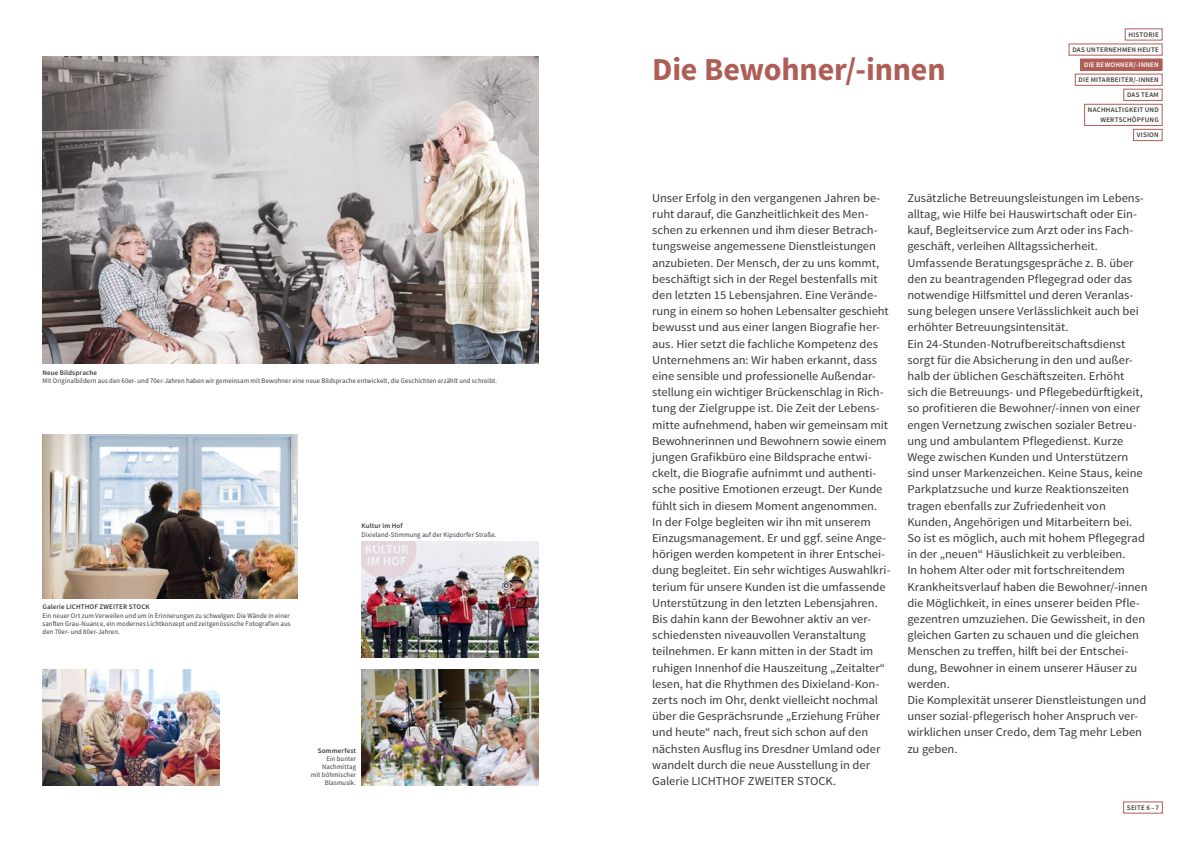
<style>
.page{position:relative;width:1191px;height:842px;background:#fff}
.page>*{position:absolute;margin:0;border:0;box-sizing:border-box;transform-origin:0 0}
.t1{font:700 32px "Source Sans Pro";letter-spacing:-.005em;color:#af5e57}
.t2{font:12px/16.2px "Source Sans Pro";letter-spacing:-.005em;color:#3a3a39;scale:1.05 1}
.t3{font:7px/8.1px "Source Sans Pro";letter-spacing:.015em;color:#3a3a39;text-align:justify;scale:.95 1}
.t4{font:600 7px/15.1px "Source Sans Pro";letter-spacing:.025em;color:#3a3a39;text-align:right}
.t5{font:600 7px "Source Sans Pro";letter-spacing:.03em;color:#fff}
</style>
<div class="page">
<img style="left:43px;top:57px;width:496px;height:307px">
<img style="left:43px;top:434px;width:255px;height:165px">
<img style="left:361px;top:669px;width:178px;height:116px">
<img style="left:361px;top:542px;width:178px;height:116px">
<img style="left:43px;top:669px;width:177px;height:116px">
<div style="left:1124px;top:28px;width:38px;height:13px;border:1px solid #af5e57"></div>
<div style="left:1068px;top:43px;width:94px;height:13px;border:1px solid #af5e57"></div>
<div style="left:1080px;top:59px;width:82px;height:11px;background:#af5e57"></div>
<div style="left:1080px;top:59px;width:82px;height:12px;border:1px solid #af5e57"></div>
<div style="left:1074px;top:74px;width:88px;height:12px;border:1px solid #af5e57"></div>
<div style="left:1123px;top:89px;width:39px;height:12px;border:1px solid #af5e57"></div>
<div style="left:1084px;top:104px;width:78px;height:22px;border:1px solid #af5e57"></div>
<div style="left:1133px;top:129px;width:29px;height:12px;border:1px solid #af5e57"></div>
<div style="left:1123px;top:801px;width:39px;height:13px;border:1px solid #af5e57"></div>
<p class="t4" style="left:43px;top:365px;width:56px">Neue Bildsprache</p>
<p class="t3" style="left:43px;top:376px;width:480px">Mit Originalbildern aus den 60er- und 70er-Jahren haben wir gemeinsam mit Bewohner eine neue Bildsprache entwickelt, die Geschichten erzählt und schreibt.</p>
<p class="t4" style="left:43px;top:600px;width:109px">Galerie LICHTHOF ZWEITER STOCK</p>
<p class="t3" style="left:43px;top:611px;width:263px">Ein neuer Ort zum Verweilen und um in Erinnerungen zu schwelgen: Die Wände in einer sanften Grau-Nuance, ein modernes Lichtkonzept und zeitgenössische Fotografien aus den 70er- und 80er-Jahren.</p>
<p class="t4" style="left:361px;top:519px;width:43px">Kultur im Hof</p>
<p class="t3" style="left:361px;top:530px;width:143px">Dixieland-Stimmung auf der Kipsdorfer Straße.</p>
<p class="t4" style="left:318px;top:743px;width:40px">Sommerfest</p>
<p class="t3" style="left:311px;top:754px;width:49px;text-align:right">Ein bunter<br>Nachmittag mit böhmischer<br>Blasmusik.</p>
<h1 class="t1" style="left:652px;top:49px;width:295px">Die Bewohner/-innen</h1>
<p class="t4" style="left:1072px;top:27px;width:88px">HISTORIE<br>DAS UNTERNEHMEN HEUTE</p>
<p class="t5" style="left:1084px;top:60px;width:76px">DIE BEWOHNER/-INNEN</p>
<p class="t4" style="left:1078px;top:72px;width:82px">DIE MITARBEITER/-INNEN<br>DAS TEAM<br>NACHHALTIGKEIT UND</p>
<p class="t4" style="left:1100px;top:112px;width:60px">WERTSCHÖPFUNG<br>VISION</p>
<p class="t2" style="left:652px;top:190px;width:228px">Unser Erfolg in den vergangenen Jahren be&shy;ruht darauf, die Ganzheitlichkeit des Men&shy;schen zu erkennen und ihm dieser Betrach&shy;tungsweise angemessene Dienstleistungen anzubieten. Der Mensch, der zu uns kommt, beschäftigt sich in der Regel bestenfalls mit den letzten 15 Lebensjahren. Eine Verände&shy;rung in einem so hohen Lebensalter geschieht bewusst und aus einer langen Biografie her&shy;aus. Hier setzt die fachliche Kompetenz des Unternehmens an: Wir haben erkannt, dass eine sensible und professionelle Außendar&shy;stellung ein wichtiger Brückenschlag in Rich&shy;tung der Zielgruppe ist. Die Zeit der Lebens&shy;mitte aufnehmend, haben wir gemeinsam mit Bewohnerinnen und Bewohnern sowie einem jungen Grafikbüro eine Bildsprache entwi&shy;ckelt, die Biografie aufnimmt und authenti&shy;sche positive Emotionen erzeugt. Der Kunde fühlt sich in diesem Moment angenommen.<br>In der Folge begleiten wir ihn mit unserem Einzugsmanagement. Er und ggf. seine Ange&shy;hörigen werden kompetent in ihrer Entschei&shy;dung begleitet. Ein sehr wichtiges Auswahlkri&shy;terium für unsere Kunden ist die umfassende Unterstützung in den letzten Lebensjahren.<br>Bis dahin kann der Bewohner aktiv an ver&shy;schiedensten niveauvollen Veranstaltung teilnehmen. Er kann mitten in der Stadt im ruhigen Innenhof die Hauszeitung „Zeitalter“ lesen, hat die Rhythmen des Dixieland-Kon&shy;zerts noch im Ohr, denkt vielleicht nochmal über die Gesprächsrunde „Erziehung Früher und heute“ nach, freut sich schon auf den nächsten Ausflug ins Dresdner Umland oder wandelt durch die neue Ausstellung in der Galerie LICHTHOF ZWEITER STOCK.</p>
<p class="t2" style="left:907px;top:190px;width:230px">Zusätzliche Betreuungsleistungen im Lebens&shy;alltag, wie Hilfe bei Hauswirtschaft oder Ein&shy;kauf, Begleitservice zum Arzt oder ins Fach&shy;geschäft, verleihen Alltagssicherheit.<br>Umfassende Beratungsgespräche z. B. über den zu beantragenden Pflegegrad oder das notwendige Hilfsmittel und deren Veranlas&shy;sung belegen unsere Verlässlichkeit auch bei erhöhter Betreuungsintensität.<br>Ein 24-Stunden-Notrufbereitschaftsdienst sorgt für die Absicherung in den und außer&shy;halb der üblichen Geschäftszeiten. Erhöht sich die Betreuungs- und Pflegebedürftigkeit, so profitieren die Bewohner/-innen von einer engen Vernetzung zwischen sozialer Betreu&shy;ung und ambulantem Pflegedienst. Kurze Wege zwischen Kunden und Unterstützern sind unser Markenzeichen. Keine Staus, keine Parkplatzsuche und kurze Reaktionszeiten tragen ebenfalls zur Zufriedenheit von Kunden, Angehörigen und Mitarbeitern bei.<br>So ist es möglich, auch mit hohem Pflegegrad in der „neuen“ Häuslichkeit zu verbleiben.<br>In hohem Alter oder mit fortschreitendem Krankheitsverlauf haben die Bewohner/-innen die Möglichkeit, in eines unserer beiden Pfle&shy;gezentren umzuziehen. Die Gewissheit, in den gleichen Garten zu schauen und die gleichen Menschen zu treffen, hilft bei der Entschei&shy;dung, Bewohner in einem unserer Häuser zu werden.<br>Die Komplexität unserer Dienstleistungen und unser sozial-pflegerisch hoher Anspruch ver&shy;wirklichen unser Credo, dem Tag mehr Leben zu geben.</p>
<p class="t4" style="left:1127px;top:800px;width:34px">SEITE 6 – 7</p>
</div>
